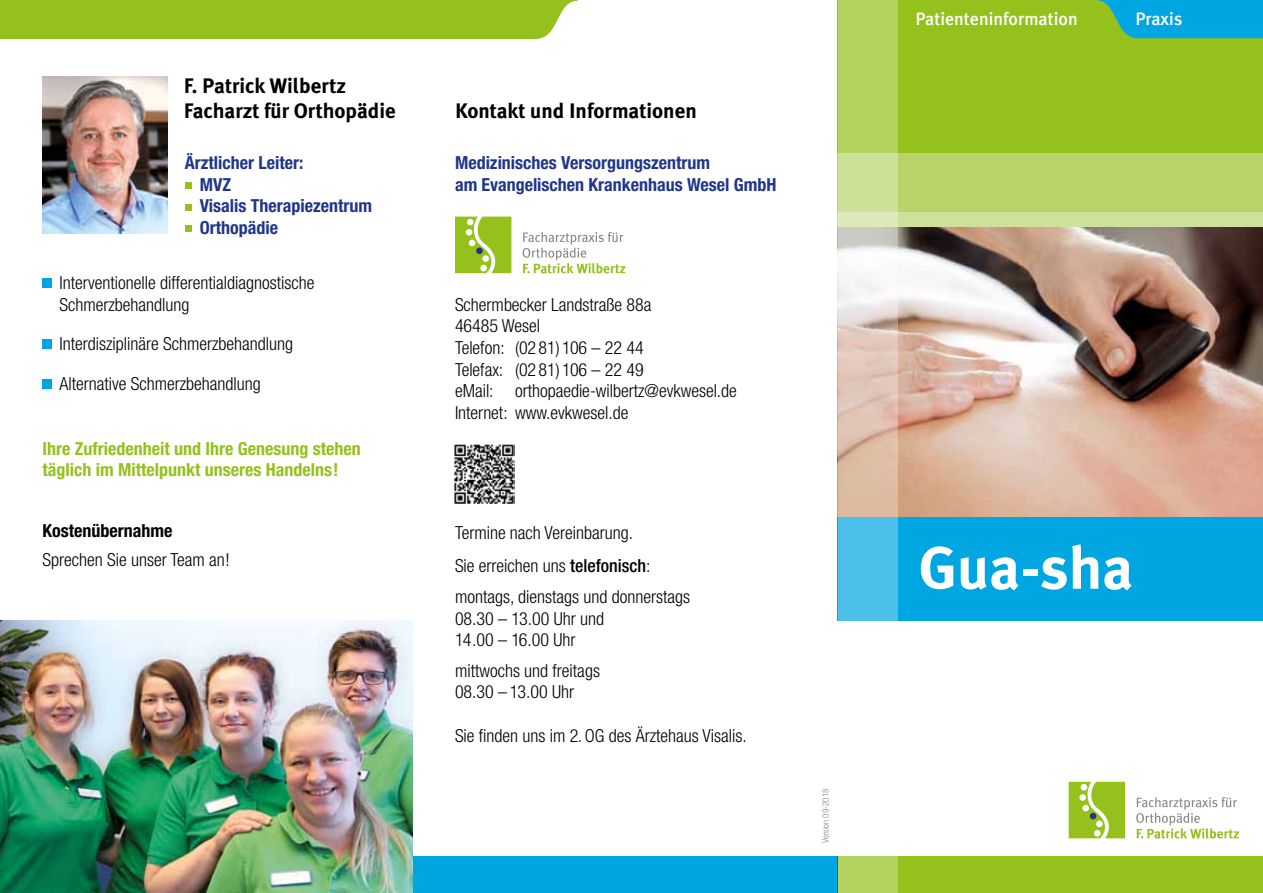
<style>
.page{position:relative;width:1263px;height:893px;background:#fff}
.page>*{position:absolute;margin:0;border:0;box-sizing:border-box;transform-origin:0 0}
.t1{font:700 60px "Meta Plus";color:#fff}
.t2{font:700 21px/25.2px "Meta Plus";color:#000}
.t3{font:300 condensed 18px/21.6px "Helvetica Neue";color:#000}
.t4{font:700 condensed 18px/21.6px "Helvetica Neue";color:#21368b}
.t5{font:700 condensed 18px/21.6px "Helvetica Neue";color:#94c11c}
.t6{font:500 18px "Meta Plus";color:#fff}
.t7{font:700 condensed 18px "Helvetica Neue";color:#000}
.t8{font:300 condensed 9px "Helvetica Neue";color:#878786}
.s1{font-weight:500}
</style>
<div class="page">
<img style="left:897px;top:227px;width:366px;height:291px">
<div style="left:838px;top:148px;width:425px;height:65px;background:#b9d36b"></div>
<div style="left:838px;top:0;width:425px;height:152px;background:#94c11c"></div>
<div style="left:838px;top:518px;width:425px;height:103px;background:#00a6e2"></div>
<div style="left:838px;top:213px;width:425px;height:14px;background:#cfe09a"></div>
<div style="left:838px;top:857px;width:425px;height:36px;background:#94c11c"></div>
<svg style="left:1097px;top:0;width:166px;height:38px;background:#11a9cb"></svg>
<svg style="left:838px;top:0;width:59px;height:893px"></svg>
<svg style="left:1136px;top:797px;width:103px;height:42px"></svg>
<svg style="left:1069px;top:782px;width:56px;height:56px;background:#9ec636"></svg>
<div style="left:1082px;top:805px;width:7px;height:6px;background:#fff;border-radius:50%"></div>
<div style="left:1079px;top:794px;width:7px;height:7px;background:#fff;border-radius:50%"></div>
<div style="left:0;top:0;width:578px;height:39px;background:#94c11c"></div>
<svg style="left:523px;top:232px;width:102px;height:41px"></svg>
<svg style="left:455px;top:217px;width:56px;height:56px;background:#9fc739"></svg>
<div style="left:466px;top:229px;width:6px;height:7px;background:#fff;border-radius:50%"></div>
<div style="left:0;top:857px;width:838px;height:36px;background:#00a6e2"></div>
<img style="left:43px;top:76px;width:125px;height:158px">
<div style="left:43px;top:278px;width:9px;height:10px;background:#00a6e2"></div>
<div style="left:43px;top:340px;width:9px;height:9px;background:#00a6e2"></div>
<div style="left:43px;top:379px;width:9px;height:10px;background:#00a6e2"></div>
<img style="left:0;top:621px;width:412px;height:272px">
<div style="left:185px;top:182px;width:6px;height:7px;background:#94c11c"></div>
<svg style="left:185px;top:204px;width:6px;height:6px"></svg>
<svg style="left:185px;top:226px;width:6px;height:6px"></svg>
<img style="left:454px;top:444px;width:60px;height:60px">
<p class="t2" style="left:184px;top:73px;width:213px">F. Patrick Wilbertz<br>Facharzt für Orthopädie</p>
<p class="t4" style="left:200px;top:152px;width:174px;text-indent:-15px">Ärztlicher Leiter:<br>MVZ<br>Visalis Therapiezentrum<br>Orthopädie</p>
<p class="t3" style="left:60px;top:272px;width:256px">Interventionelle differentialdiagnostische<br>Schmerzbehandlung</p>
<p class="t3" style="left:60px;top:324px;width:235px;line-height:39.6px">Interdisziplinäre Schmerzbehandlung<br>Alternative Schmerzbehandlung</p>
<p class="t5" style="left:43px;top:437px;width:320px">Ihre Zufriedenheit und Ihre Genesung stehen täglich im Mittelpunkt unseres Handelns!</p>
<p class="t7" style="left:43px;top:520px;width:131px">Kostenübernahme</p>
<p class="t3" style="left:43px;top:549px;width:189px">Sprechen Sie unser Team an!</p>
<p class="t2" style="left:455px;top:98px;width:243px">Kontakt und Informationen</p>
<p class="t4" style="left:455px;top:152px;width:323px">Medizinisches Versorgungszentrum<br>am Evangelischen Krankenhaus Wesel GmbH</p>
<p class="t3" style="left:455px;top:293px;width:283px">Schermbecker Landstraße 88a<br>46485 Wesel<br>Telefon: (02 81) 106 – 22 44<br>Telefax: (02 81) 106 – 22 49<br>eMail: orthopaedie-wilbertz@evkwesel.de<br>Internet: www.evkwesel.de</p>
<p class="t3" style="left:455px;top:515px;width:197px;line-height:33.6px">Termine nach Vereinbarung.<br>Sie erreichen uns <span class="s1">telefonisch</span>:</p>
<p class="t3" style="left:455px;top:586px;width:237px">montags, dienstags und donnerstags<br>08.30 – 13.00 Uhr und<br>14.00 – 16.00 Uhr</p>
<p class="t3" style="left:455px;top:659px;width:146px">mittwochs und freitags<br>08.30 – 13.00 Uhr</p>
<p class="t3" style="left:455px;top:724px;width:293px">Sie finden uns im 2. OG des Ärztehaus Visalis.</p>
<p class="t8" style="left:821px;top:843px;width:55px;rotate:-90deg">Version 09-2018</p>
<p class="t6" style="left:915px;top:8px;width:164px">Patienteninformation</p>
<p class="t6" style="left:1135px;top:8px;width:48px">Praxis</p>
<h1 class="t1" style="left:918px;top:533px;width:216px">Gua-sha</h1>
</div>
